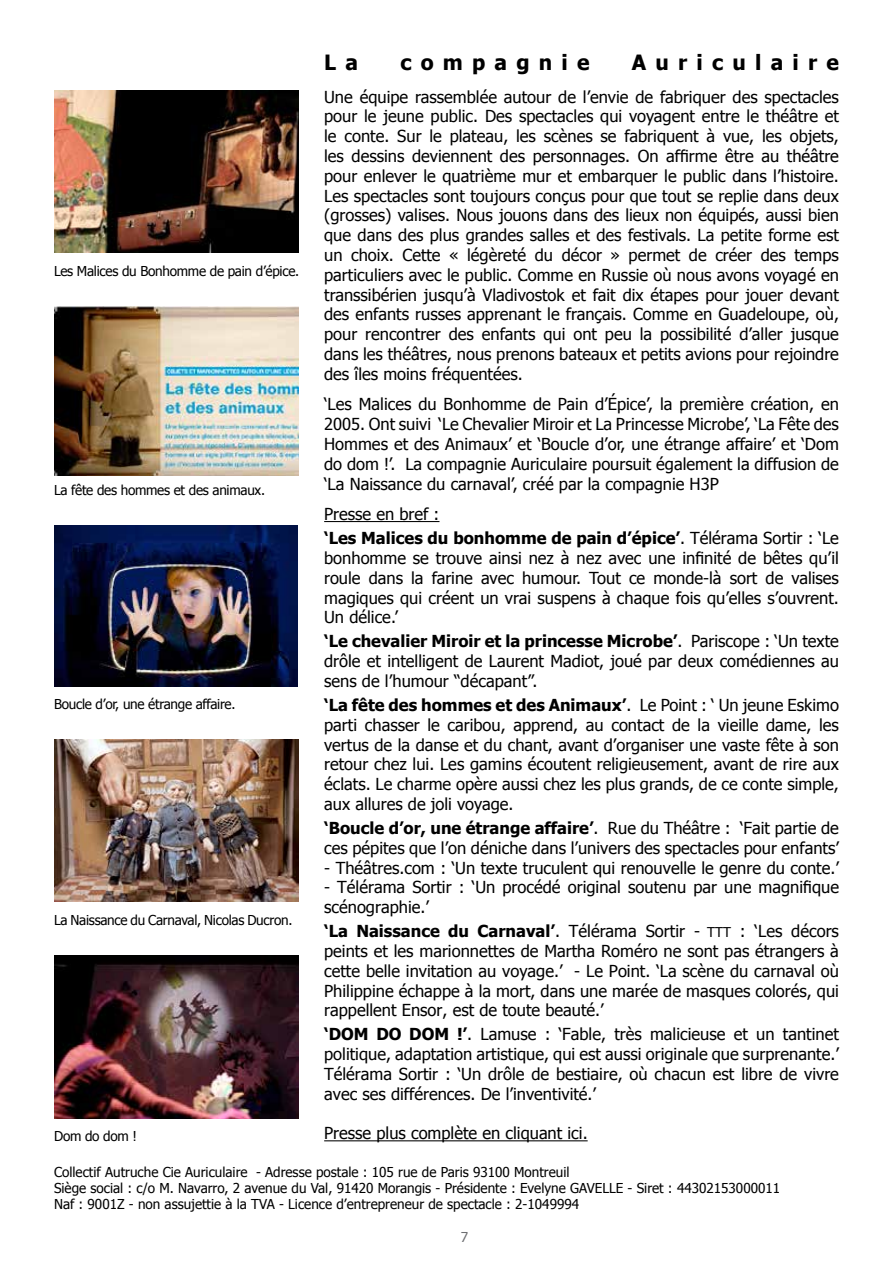
<style>
.page{position:relative;width:893px;height:1263px;background:#fff}
.page>*{position:absolute;margin:0;border:0;box-sizing:border-box;transform-origin:0 0}
.t1{font:700 21px "Tahoma";letter-spacing:.44em;color:#000}
.t2{font:16.5px/19.8px "Tahoma";color:#000;text-align:justify}
.t3{font:700 16.5px/24px "Tahoma";color:#000}
.t4{font:13.65px/16.2px "Tahoma";color:#000}
.t5{font:13.65px "Tahoma";letter-spacing:-.02em;color:#000}
.t6{font:13.65px "Tahoma";color:#6d6e71}
.s1{font-weight:400}
.s2{font-weight:700}
.s3{font-size:13.5px}
</style>
<div class="page">
<hr style="left:324px;top:521px;width:115px;height:1px;background:#000">
<hr style="left:324px;top:1140px;width:264px;height:1px;background:#000">
<img style="left:54px;top:90px;width:245px;height:163px">
<img style="left:54px;top:739px;width:245px;height:163px">
<img style="left:54px;top:306px;width:245px;height:170px">
<img style="left:55px;top:525px;width:243px;height:162px">
<img style="left:54px;top:955px;width:245px;height:163px">
<p class="t1" style="left:324px;top:48px;width:35px">L a</p>
<p class="t1" style="left:400px;top:48px;width:191px">compagnie</p>
<p class="t1" style="left:632px;top:48px;width:209px">Auriculaire</p>
<p class="t2" style="left:324px;top:86px;width:516px">Une équipe rassemblée autour de l’envie de fabriquer des spectacles pour le jeune public. Des spectacles qui voyagent entre le théâtre et le conte. Sur le plateau, les scènes se fabriquent à vue, les objets, les dessins deviennent des personnages. On affirme être au théâtre pour enlever le quatrième mur et embarquer le public dans l’histoire.<br>Les spectacles sont toujours conçus pour que tout se replie dans deux (grosses) valises. Nous jouons dans des lieux non équipés, aussi bien que dans des plus grandes salles et des festivals. La petite forme est un choix. Cette « légèreté du décor » permet de créer des temps particuliers avec le public. Comme en Russie où nous avons voyagé en transsibérien jusqu’à Vladivostok et fait dix étapes pour jouer devant des enfants russes apprenant le français. Comme en Guadeloupe, où, pour rencontrer des enfants qui ont peu la possibilité d’aller jusque dans les théâtres, nous prenons bateaux et petits avions pour rejoindre des îles moins fréquentées.</p>
<p class="t2" style="left:324px;top:394px;width:516px">‘Les Malices du Bonhomme de Pain d’Épice’, la première création, en 2005. Ont suivi ‘Le Chevalier Miroir et La Princesse Microbe’, ‘La Fête des Hommes et des Animaux’ et ‘Boucle d’or, une étrange affaire’ et ‘Dom do dom !’. La compagnie Auriculaire poursuit également la diffusion de ‘La Naissance du carnaval’, créé par la compagnie H3P</p>
<p class="t3" style="left:324px;top:501px;width:516px"><span class="s1">Presse en bref :<br></span>‘Les Malices du bonhomme de pain d’épice’<span class="s1">. Télérama Sortir : ‘Le</span></p>
<p class="t2" style="left:324px;top:547px;width:516px">bonhomme se trouve ainsi nez à nez avec une infinité de bêtes qu’il roule dans la farine avec humour. Tout ce monde-là sort de valises magiques qui créent un vrai suspens à chaque fois qu’elles s’ouvrent.<br>Un délice.’</p>
<p class="t2" style="left:324px;top:631px;width:516px"><span class="s2">‘Le chevalier Miroir et la princesse Microbe’</span>. Pariscope : ‘Un texte drôle et intelligent de Laurent Madiot, joué par deux comédiennes au sens de l’humour “décapant”.</p>
<p class="t2" style="left:324px;top:694px;width:516px"><span class="s2">‘La fête des hommes et des Animaux’</span>. Le Point : ‘ Un jeune Eskimo parti chasser le caribou, apprend, au contact de la vieille dame, les vertus de la danse et du chant, avant d’organiser une vaste fête à son retour chez lui. Les gamins écoutent religieusement, avant de rire aux éclats. Le charme opère aussi chez les plus grands, de ce conte simple, aux allures de joli voyage.</p>
<p class="t2" style="left:324px;top:817px;width:516px"><span class="s2">‘Boucle d’or, une étrange affaire’</span>. Rue du Théâtre : ‘Fait partie de ces pépites que l’on déniche dans l’univers des spectacles pour enfants’</p>
<p class="t2" style="left:324px;top:857px;width:516px">- Théâtres.com : ‘Un texte truculent qui renouvelle le genre du conte.’</p>
<p class="t2" style="left:324px;top:877px;width:516px">- Télérama Sortir : ‘Un procédé original soutenu par une magnifique scénographie.’</p>
<p class="t2" style="left:324px;top:921px;width:516px"><span class="s2">‘La Naissance du Carnaval’</span>. Télérama Sortir - <span class="s3">TTT</span> : ‘Les décors peints et les marionnettes de Martha Roméro ne sont pas étrangers à cette belle invitation au voyage.’ - Le Point. ‘La scène du carnaval où Philippine échappe à la mort, dans une marée de masques colorés, qui rappellent Ensor, est de toute beauté.’</p>
<p class="t2" style="left:324px;top:1024px;width:516px"><span class="s2">‘DOM DO DOM !’</span>. Lamuse : ‘Fable, très malicieuse et un tantinet politique, adaptation artistique, qui est aussi originale que surprenante.’ Télérama Sortir : ‘Un drôle de bestiaire, où chacun est libre de vivre avec ses différences. De l’inventivité.’</p>
<p class="t2" style="left:324px;top:1123px;width:265px">Presse plus complète en cliquant ici.</p>
<p class="t5" style="left:54px;top:262px;width:247px">Les Malices du Bonhomme de pain d’épice.</p>
<p class="t5" style="left:54px;top:481px;width:213px">La fête des hommes et des animaux.</p>
<p class="t5" style="left:54px;top:694px;width:183px">Boucle d’or, une étrange affaire.</p>
<p class="t5" style="left:54px;top:911px;width:240px">La Naissance du Carnaval, Nicolas Ducron.</p>
<p class="t4" style="left:54px;top:1128px;width:84px">Dom do dom !</p>
<p class="t4" style="left:54px;top:1163px;width:728px">Collectif Autruche Cie Auriculaire - Adresse postale : 105 rue de Paris 93100 Montreuil<br>Siège social : c/o M. Navarro, 2 avenue du Val, 91420 Morangis - Présidente : Evelyne GAVELLE - Siret : 44302153000011<br>Naf : 9001Z - non assujettie à la TVA - Licence d’entrepreneur de spectacle : 2-1049994</p>
<p class="t6" style="left:461px;top:1228px;width:9px">7</p>
</div>
